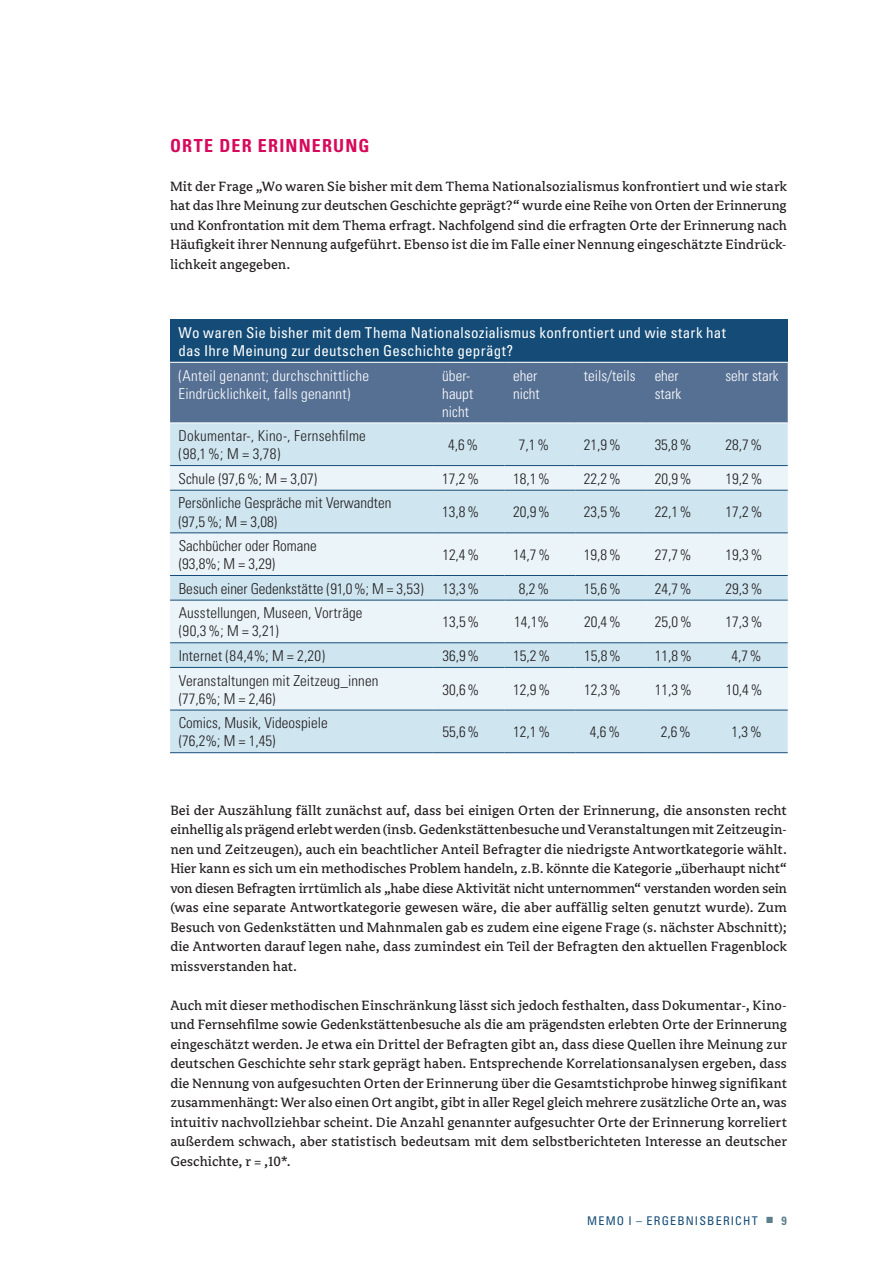
<style>
.page{position:relative;width:893px;height:1263px;background:#fff}
.page>*{position:absolute;margin:0;border:0;box-sizing:border-box;transform-origin:0 0}
.t1{font:700 condensed 18px "Univers";letter-spacing:.065em;color:#d60a5c}
.t2{font:15px/19.5px "Avance Pro";letter-spacing:.005em;color:#231f20;text-align:justify}
.t3{font:300 condensed 15px/18px "Univers";color:#231f20}
.t4{font:condensed 15px/18px "Univers";letter-spacing:.015em;color:#fff}
.t5{font:300 condensed 15px/18px "Univers";letter-spacing:.005em;color:#fff}
.t6{font:condensed 12px "Univers";letter-spacing:.095em;color:#144c77}
.s1{font-family:"Avance Pro";font-style:italic;font-stretch:normal;color:#5b7e8d}
.s2{font-weight:700;color:#5b7e8d}
</style>
<div class="page">
<div style="left:170px;top:320px;width:618px;height:42px;background:#144c77"></div>
<div style="left:170px;top:363px;width:618px;height:60px;background:#567094"></div>
<div style="left:170px;top:424px;width:618px;height:328px;background:#cfe6f1"></div>
<svg style="left:170px;top:466px;width:618px;height:244px;background:#deedf4"></svg>
<hr style="left:170px;top:465px;width:264px;height:1px;background:#144c77">
<hr style="left:434px;top:465px;width:70px;height:1px;background:#144c77">
<hr style="left:504px;top:465px;width:71px;height:1px;background:#144c77">
<hr style="left:575px;top:465px;width:71px;height:1px;background:#144c77">
<hr style="left:646px;top:465px;width:71px;height:1px;background:#144c77">
<hr style="left:717px;top:465px;width:71px;height:1px;background:#144c77">
<hr style="left:170px;top:490px;width:264px;height:1px;background:#144c77">
<hr style="left:434px;top:490px;width:70px;height:1px;background:#144c77">
<hr style="left:504px;top:490px;width:71px;height:1px;background:#144c77">
<hr style="left:575px;top:490px;width:71px;height:1px;background:#144c77">
<hr style="left:646px;top:490px;width:71px;height:1px;background:#144c77">
<hr style="left:717px;top:490px;width:71px;height:1px;background:#144c77">
<hr style="left:170px;top:533px;width:264px;height:1px;background:#144c77">
<hr style="left:434px;top:533px;width:70px;height:1px;background:#144c77">
<hr style="left:504px;top:533px;width:71px;height:1px;background:#144c77">
<hr style="left:575px;top:533px;width:71px;height:1px;background:#144c77">
<hr style="left:646px;top:533px;width:71px;height:1px;background:#144c77">
<hr style="left:717px;top:533px;width:71px;height:1px;background:#144c77">
<hr style="left:170px;top:575px;width:264px;height:1px;background:#144c77">
<hr style="left:434px;top:575px;width:70px;height:1px;background:#144c77">
<hr style="left:504px;top:575px;width:71px;height:1px;background:#144c77">
<hr style="left:575px;top:575px;width:71px;height:1px;background:#144c77">
<hr style="left:646px;top:575px;width:71px;height:1px;background:#144c77">
<hr style="left:717px;top:575px;width:71px;height:1px;background:#144c77">
<hr style="left:170px;top:600px;width:264px;height:1px;background:#144c77">
<hr style="left:434px;top:600px;width:70px;height:1px;background:#144c77">
<hr style="left:504px;top:600px;width:71px;height:1px;background:#144c77">
<hr style="left:575px;top:600px;width:71px;height:1px;background:#144c77">
<hr style="left:646px;top:600px;width:71px;height:1px;background:#144c77">
<hr style="left:717px;top:600px;width:71px;height:1px;background:#144c77">
<hr style="left:170px;top:642px;width:264px;height:1px;background:#144c77">
<hr style="left:434px;top:642px;width:70px;height:1px;background:#144c77">
<hr style="left:504px;top:642px;width:71px;height:1px;background:#144c77">
<hr style="left:575px;top:642px;width:71px;height:1px;background:#144c77">
<hr style="left:646px;top:642px;width:71px;height:1px;background:#144c77">
<hr style="left:717px;top:642px;width:71px;height:1px;background:#144c77">
<hr style="left:170px;top:667px;width:264px;height:1px;background:#144c77">
<hr style="left:434px;top:667px;width:70px;height:1px;background:#144c77">
<hr style="left:504px;top:667px;width:71px;height:1px;background:#144c77">
<hr style="left:575px;top:667px;width:71px;height:1px;background:#144c77">
<hr style="left:646px;top:667px;width:71px;height:1px;background:#144c77">
<hr style="left:717px;top:667px;width:71px;height:1px;background:#144c77">
<hr style="left:170px;top:710px;width:264px;height:1px;background:#144c77">
<hr style="left:434px;top:710px;width:70px;height:1px;background:#144c77">
<hr style="left:504px;top:710px;width:71px;height:1px;background:#144c77">
<hr style="left:575px;top:710px;width:71px;height:1px;background:#144c77">
<hr style="left:646px;top:710px;width:71px;height:1px;background:#144c77">
<hr style="left:717px;top:710px;width:71px;height:1px;background:#144c77">
<hr style="left:170px;top:752px;width:264px;height:1px;background:#144c77">
<hr style="left:434px;top:752px;width:70px;height:1px;background:#144c77">
<hr style="left:504px;top:752px;width:71px;height:1px;background:#144c77">
<hr style="left:575px;top:752px;width:71px;height:1px;background:#144c77">
<hr style="left:646px;top:752px;width:71px;height:1px;background:#144c77">
<hr style="left:717px;top:752px;width:71px;height:1px;background:#144c77">
<p class="t1" style="left:170px;top:134px;width:201px">ORTE DER ERINNERUNG</p>
<p class="t2" style="left:170px;top:176px;width:618px">Mit der Frage „Wo waren Sie bisher mit dem Thema Nationalsozialismus konfrontiert und wie stark hat das Ihre Meinung zur deutschen Geschichte geprägt?“ wurde eine Reihe von Orten der Erinnerung und Konfrontation mit dem Thema erfragt. Nachfolgend sind die erfragten Orte der Erinnerung nach Häufigkeit ihrer Nennung aufgeführt. Ebenso ist die im Falle einer Nennung eingeschätzte Eindrück&shy;lichkeit angegeben.</p>
<p class="t4" style="left:179px;top:323px;width:549px">Wo waren Sie bisher mit dem Thema Nationalsozialismus konfrontiert und wie stark hat das Ihre Meinung zur deutschen Geschichte geprägt?</p>
<p class="t5" style="left:179px;top:366px;width:192px">(Anteil genannt; durchschnittliche<br>Eindrücklichkeit, falls genannt)</p>
<p class="t5" style="left:442px;top:366px;width:33px">über&shy;haupt nicht</p>
<p class="t5" style="left:513px;top:366px;width:28px">eher nicht</p>
<p class="t5" style="left:584px;top:366px;width:53px">teils/teils</p>
<p class="t5" style="left:655px;top:366px;width:28px">eher stark</p>
<p class="t5" style="left:725px;top:366px;width:55px">sehr stark</p>
<p class="t3" style="left:179px;top:427px;width:189px">Dokumentar-, Kino-, Fernsehfilme (98,1%; M = 3,78)</p>
<p class="t3" style="left:448px;top:436px;width:32px">4,6%</p>
<p class="t3" style="left:519px;top:436px;width:32px">7,1%</p>
<p class="t3" style="left:584px;top:436px;width:38px">21,9%</p>
<p class="t3" style="left:655px;top:436px;width:38px">35,8%</p>
<p class="t3" style="left:725px;top:436px;width:38px">28,7%</p>
<p class="t3" style="left:179px;top:470px;width:140px">Schule (97,6%; M = 3,07)</p>
<p class="t3" style="left:442px;top:470px;width:38px">17,2%</p>
<p class="t3" style="left:513px;top:470px;width:38px">18,1%</p>
<p class="t3" style="left:584px;top:470px;width:38px">22,2%</p>
<p class="t3" style="left:655px;top:470px;width:38px">20,9%</p>
<p class="t3" style="left:725px;top:470px;width:38px">19,2%</p>
<p class="t3" style="left:179px;top:494px;width:214px">Persönliche Gespräche mit Verwandten (97,5%; M = 3,08)</p>
<p class="t3" style="left:442px;top:503px;width:38px">13,8%</p>
<p class="t3" style="left:513px;top:503px;width:38px">20,9%</p>
<p class="t3" style="left:584px;top:503px;width:38px">23,5%</p>
<p class="t3" style="left:655px;top:503px;width:38px">22,1%</p>
<p class="t3" style="left:725px;top:503px;width:38px">17,2%</p>
<p class="t3" style="left:179px;top:537px;width:140px">Sachbücher oder Romane (93,8%; M = 3,29)</p>
<p class="t3" style="left:442px;top:546px;width:38px">12,4%</p>
<p class="t3" style="left:513px;top:546px;width:38px">14,7%</p>
<p class="t3" style="left:584px;top:546px;width:38px">19,8%</p>
<p class="t3" style="left:655px;top:546px;width:38px">27,7%</p>
<p class="t3" style="left:725px;top:546px;width:38px">19,3%</p>
<p class="t3" style="left:179px;top:579px;width:302px">Besuch einer Gedenkstätte (91,0%; M = 3,53) 13,3%</p>
<p class="t3" style="left:519px;top:579px;width:32px">8,2%</p>
<p class="t3" style="left:584px;top:579px;width:38px">15,6%</p>
<p class="t3" style="left:655px;top:579px;width:38px">24,7%</p>
<p class="t3" style="left:726px;top:579px;width:38px">29,3%</p>
<p class="t3" style="left:179px;top:604px;width:185px">Ausstellungen, Museen, Vorträge (90,3%; M = 3,21)</p>
<p class="t3" style="left:442px;top:613px;width:38px">13,5%</p>
<p class="t3" style="left:514px;top:613px;width:36px">14,1%</p>
<p class="t3" style="left:584px;top:613px;width:38px">20,4%</p>
<p class="t3" style="left:655px;top:613px;width:38px">25,0%</p>
<p class="t3" style="left:726px;top:613px;width:38px">17,3%</p>
<p class="t3" style="left:179px;top:647px;width:148px">Internet (84,4%; M = 2,20)</p>
<p class="t3" style="left:442px;top:647px;width:38px">36,9%</p>
<p class="t3" style="left:513px;top:647px;width:38px">15,2%</p>
<p class="t3" style="left:584px;top:647px;width:38px">15,8%</p>
<p class="t3" style="left:655px;top:647px;width:38px">11,8%</p>
<p class="t3" style="left:731px;top:647px;width:32px">4,7%</p>
<p class="t3" style="left:179px;top:671px;width:201px">Veranstaltungen mit Zeitzeug_innen (77,6%; M = 2,46)</p>
<p class="t3" style="left:442px;top:680px;width:38px">30,6%</p>
<p class="t3" style="left:513px;top:680px;width:38px">12,9%</p>
<p class="t3" style="left:584px;top:680px;width:38px">12,3%</p>
<p class="t3" style="left:655px;top:680px;width:38px">11,3%</p>
<p class="t3" style="left:726px;top:680px;width:38px">10,4%</p>
<p class="t3" style="left:179px;top:714px;width:150px">Comics, Musik, Videospiele (76,2%; M = 1,45)</p>
<p class="t3" style="left:442px;top:723px;width:38px">55,6%</p>
<p class="t3" style="left:513px;top:723px;width:38px">12,1%</p>
<p class="t3" style="left:590px;top:723px;width:32px">4,6%</p>
<p class="t3" style="left:661px;top:723px;width:32px">2,6%</p>
<p class="t3" style="left:731px;top:723px;width:32px">1,3%</p>
<p class="t2" style="left:170px;top:800px;width:618px">Bei der Auszählung fällt zunächst auf, dass bei einigen Orten der Erinnerung, die ansonsten recht einhellig als prägend erlebt werden (insb. Gedenkstättenbesuche und Veranstaltungen mit Zeitzeugin&shy;nen und Zeitzeugen), auch ein beachtlicher Anteil Befragter die niedrigste Antwortkategorie wählt.<br>Hier kann es sich um ein methodisches Problem handeln, z.B. könnte die Kategorie „überhaupt nicht“ von diesen Befragten irrtümlich als „habe diese Aktivität nicht unternommen“ verstanden worden sein (was eine separate Antwortkategorie gewesen wäre, die aber auffällig selten genutzt wurde). Zum Besuch von Gedenkstätten und Mahnmalen gab es zudem eine eigene Frage (s. nächster Abschnitt); die Antworten darauf legen nahe, dass zumindest ein Teil der Befragten den aktuellen Fragenblock missverstanden hat.</p>
<p class="t2" style="left:170px;top:995px;width:618px">Auch mit dieser methodischen Einschränkung lässt sich jedoch festhalten, dass Dokumentar-, Kino&shy;und Fernsehfilme sowie Gedenkstättenbesuche als die am prägendsten erlebten Orte der Erinnerung eingeschätzt werden. Je etwa ein Drittel der Befragten gibt an, dass diese Quellen ihre Meinung zur deutschen Geschichte sehr stark geprägt haben. Entsprechende Korrelationsanalysen ergeben, dass die Nennung von aufgesuchten Orten der Erinnerung über die Gesamtstichprobe hinweg signifikant zusammenhängt: Wer also einen Ort angibt, gibt in aller Regel gleich mehrere zusätzliche Orte an, was intuitiv nachvollziehbar scheint. Die Anzahl genannter aufgesuchter Orte der Erinnerung korreliert außerdem schwach, aber statistisch bedeutsam mit dem selbstberichteten Interesse an deutscher Geschichte, r = ,10*.</p>
<p class="t6" style="left:587px;top:1213px;width:201px">MEMO I – Ergebnisbericht <span class="s1">▪</span> <span class="s2">9</span></p>
</div>
